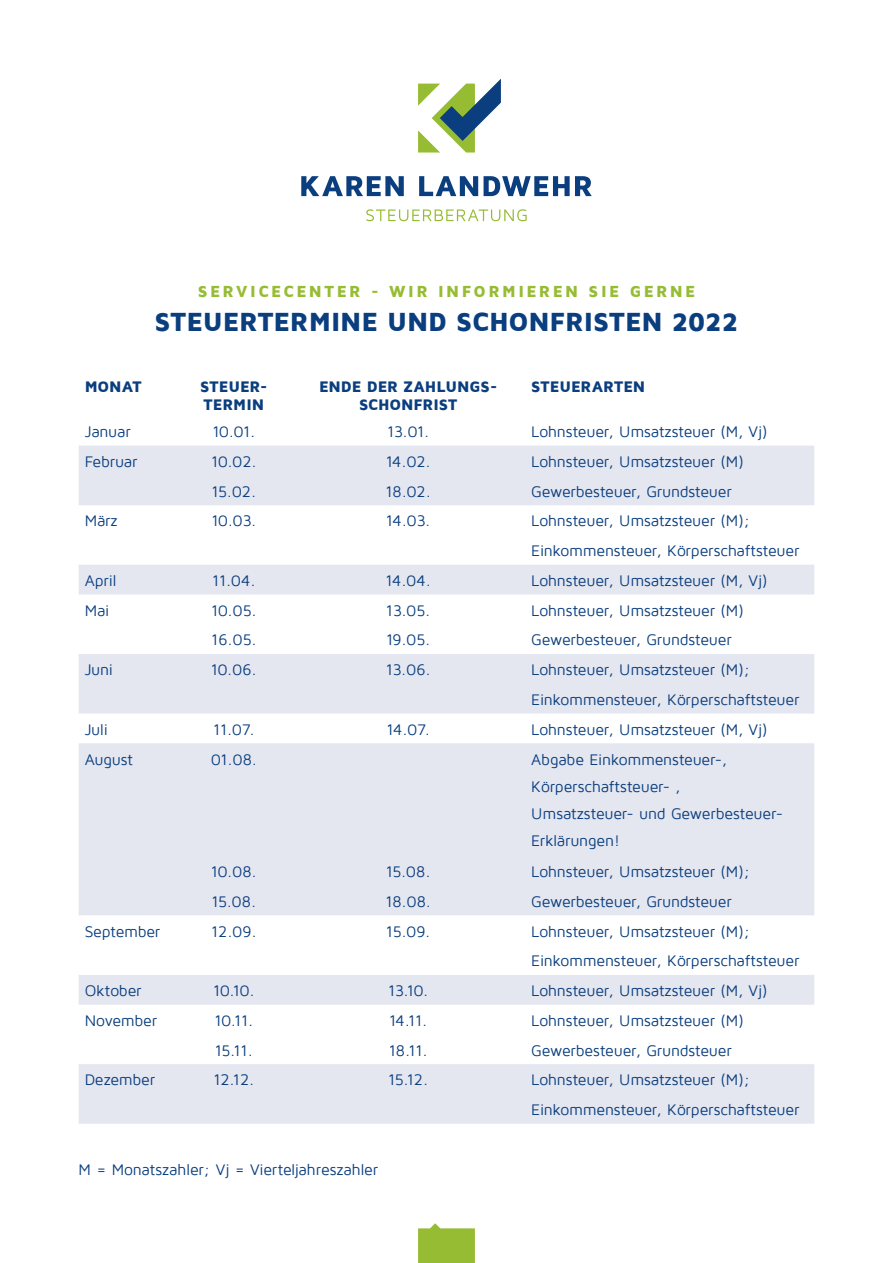
<style>
.page{position:relative;width:893px;height:1263px;background:#fff}
.page>*{position:absolute;margin:0;border:0;box-sizing:border-box;transform-origin:0 0}
.t1{font:900 27px "Maven Pro";letter-spacing:-.005em;color:#0a3e7e}
.t2{font:900 16.5px "Maven Pro";letter-spacing:.145em;color:#96bc33}
.t3{font:15.75px "Maven Pro";letter-spacing:-.015em;color:#0a3e7e}
.t4{font:900 15.75px/18px "Maven Pro";letter-spacing:-.005em;color:#0a3e7e}
</style>
<div class="page">
<svg style="left:79px;top:446px;width:735px;height:678px;fill:#e4e6f0"></svg>
<svg style="left:301px;top:176px;width:103px;height:20px"></svg>
<svg style="left:419px;top:176px;width:59px;height:20px"></svg>
<svg style="left:484px;top:176px;width:108px;height:20px"></svg>
<svg style="left:366px;top:209px;width:161px;height:12px"></svg>
<svg style="left:418px;top:79px;width:83px;height:74px"></svg>
<svg style="left:418px;top:1223px;width:57px;height:40px;background:#a3c44c"></svg>
<p class="t2" style="left:198px;top:282px;width:499px">SERVICECENTER - WIR INFORMIEREN SIE GERNE</p>
<p class="t1" style="left:154px;top:307px;width:586px">STEUERTERMINE UND SCHONFRISTEN 2022</p>
<p class="t4" style="left:85px;top:378px;width:58px">MONAT</p>
<p class="t4" style="left:200px;top:378px;width:69px">STEUER-<br>TERMIN</p>
<p class="t4" style="left:319px;top:378px;width:180px;text-align:center">ENDE DER ZAHLUNGS-<br>SCHONFRIST</p>
<p class="t4" style="left:531px;top:378px;width:116px">STEUERARTEN</p>
<p class="t3" style="left:85px;top:423px;width:48px">Januar</p>
<p class="t3" style="left:212px;top:423px;width:45px">10.01.</p>
<p class="t3" style="left:387px;top:423px;width:44px">13.01.</p>
<p class="t3" style="left:531px;top:423px;width:238px">Lohnsteuer, Umsatzsteuer (M, Vj)</p>
<p class="t3" style="left:85px;top:453px;width:54px">Februar</p>
<p class="t3" style="left:211px;top:453px;width:47px">10.02.</p>
<p class="t3" style="left:386px;top:453px;width:47px">14.02.</p>
<p class="t3" style="left:531px;top:453px;width:214px">Lohnsteuer, Umsatzsteuer (M)</p>
<p class="t3" style="left:212px;top:483px;width:46px">15.02.</p>
<p class="t3" style="left:385px;top:483px;width:47px">18.02.</p>
<p class="t3" style="left:531px;top:483px;width:202px">Gewerbesteuer, Grundsteuer</p>
<p class="t3" style="left:85px;top:513px;width:35px">März</p>
<p class="t3" style="left:211px;top:513px;width:47px">10.03.</p>
<p class="t3" style="left:386px;top:513px;width:46px">14.03.</p>
<p class="t3" style="left:531px;top:513px;width:221px">Lohnsteuer, Umsatzsteuer (M);</p>
<p class="t3" style="left:531px;top:543px;width:270px">Einkommensteuer, Körperschaftsteuer</p>
<p class="t3" style="left:85px;top:572px;width:33px">April</p>
<p class="t3" style="left:212px;top:572px;width:45px">11.04.</p>
<p class="t3" style="left:385px;top:572px;width:47px">14.04.</p>
<p class="t3" style="left:531px;top:572px;width:238px">Lohnsteuer, Umsatzsteuer (M, Vj)</p>
<p class="t3" style="left:85px;top:602px;width:26px">Mai</p>
<p class="t3" style="left:211px;top:602px;width:47px">10.05.</p>
<p class="t3" style="left:386px;top:602px;width:46px">13.05.</p>
<p class="t3" style="left:531px;top:602px;width:214px">Lohnsteuer, Umsatzsteuer (M)</p>
<p class="t3" style="left:211px;top:632px;width:47px">16.05.</p>
<p class="t3" style="left:386px;top:632px;width:46px">19.05.</p>
<p class="t3" style="left:531px;top:632px;width:202px">Gewerbesteuer, Grundsteuer</p>
<p class="t3" style="left:85px;top:662px;width:30px">Juni</p>
<p class="t3" style="left:211px;top:662px;width:47px">10.06.</p>
<p class="t3" style="left:386px;top:662px;width:46px">13.06.</p>
<p class="t3" style="left:531px;top:662px;width:221px">Lohnsteuer, Umsatzsteuer (M);</p>
<p class="t3" style="left:531px;top:691px;width:270px">Einkommensteuer, Körperschaftsteuer</p>
<p class="t3" style="left:85px;top:721px;width:25px">Juli</p>
<p class="t3" style="left:213px;top:721px;width:43px">11.07.</p>
<p class="t3" style="left:387px;top:721px;width:45px">14.07.</p>
<p class="t3" style="left:531px;top:721px;width:238px">Lohnsteuer, Umsatzsteuer (M, Vj)</p>
<p class="t3" style="left:85px;top:751px;width:50px">August</p>
<p class="t3" style="left:211px;top:751px;width:48px">01.08.</p>
<p class="t3" style="left:531px;top:751px;width:197px">Abgabe Einkommensteuer-,</p>
<p class="t3" style="left:531px;top:778px;width:151px">Körperschaftsteuer- ,</p>
<p class="t3" style="left:531px;top:805px;width:253px">Umsatzsteuer- und Gewerbesteuer-</p>
<p class="t3" style="left:531px;top:832px;width:90px">Erklärungen!</p>
<p class="t3" style="left:211px;top:863px;width:47px">10.08.</p>
<p class="t3" style="left:386px;top:863px;width:46px">15.08.</p>
<p class="t3" style="left:531px;top:863px;width:221px">Lohnsteuer, Umsatzsteuer (M);</p>
<p class="t3" style="left:211px;top:893px;width:46px">15.08.</p>
<p class="t3" style="left:385px;top:893px;width:47px">18.08.</p>
<p class="t3" style="left:531px;top:893px;width:202px">Gewerbesteuer, Grundsteuer</p>
<p class="t3" style="left:85px;top:923px;width:77px">September</p>
<p class="t3" style="left:211px;top:923px;width:47px">12.09.</p>
<p class="t3" style="left:386px;top:923px;width:46px">15.09.</p>
<p class="t3" style="left:531px;top:923px;width:221px">Lohnsteuer, Umsatzsteuer (M);</p>
<p class="t3" style="left:531px;top:953px;width:270px">Einkommensteuer, Körperschaftsteuer</p>
<p class="t3" style="left:85px;top:982px;width:58px">Oktober</p>
<p class="t3" style="left:213px;top:982px;width:43px">10.10.</p>
<p class="t3" style="left:388px;top:982px;width:42px">13.10.</p>
<p class="t3" style="left:531px;top:982px;width:238px">Lohnsteuer, Umsatzsteuer (M, Vj)</p>
<p class="t3" style="left:85px;top:1012px;width:74px">November</p>
<p class="t3" style="left:214px;top:1012px;width:40px">10.11.</p>
<p class="t3" style="left:389px;top:1012px;width:40px">14.11.</p>
<p class="t3" style="left:531px;top:1012px;width:214px">Lohnsteuer, Umsatzsteuer (M)</p>
<p class="t3" style="left:215px;top:1042px;width:39px">15.11.</p>
<p class="t3" style="left:389px;top:1042px;width:40px">18.11.</p>
<p class="t3" style="left:531px;top:1042px;width:202px">Gewerbesteuer, Grundsteuer</p>
<p class="t3" style="left:85px;top:1072px;width:72px">Dezember</p>
<p class="t3" style="left:213px;top:1072px;width:43px">12.12.</p>
<p class="t3" style="left:388px;top:1072px;width:42px">15.12.</p>
<p class="t3" style="left:531px;top:1072px;width:221px">Lohnsteuer, Umsatzsteuer (M);</p>
<p class="t3" style="left:531px;top:1101px;width:270px">Einkommensteuer, Körperschaftsteuer</p>
<p class="t3" style="left:79px;top:1161px;width:301px">M = Monatszahler; Vj = Vierteljahreszahler</p>
</div>
